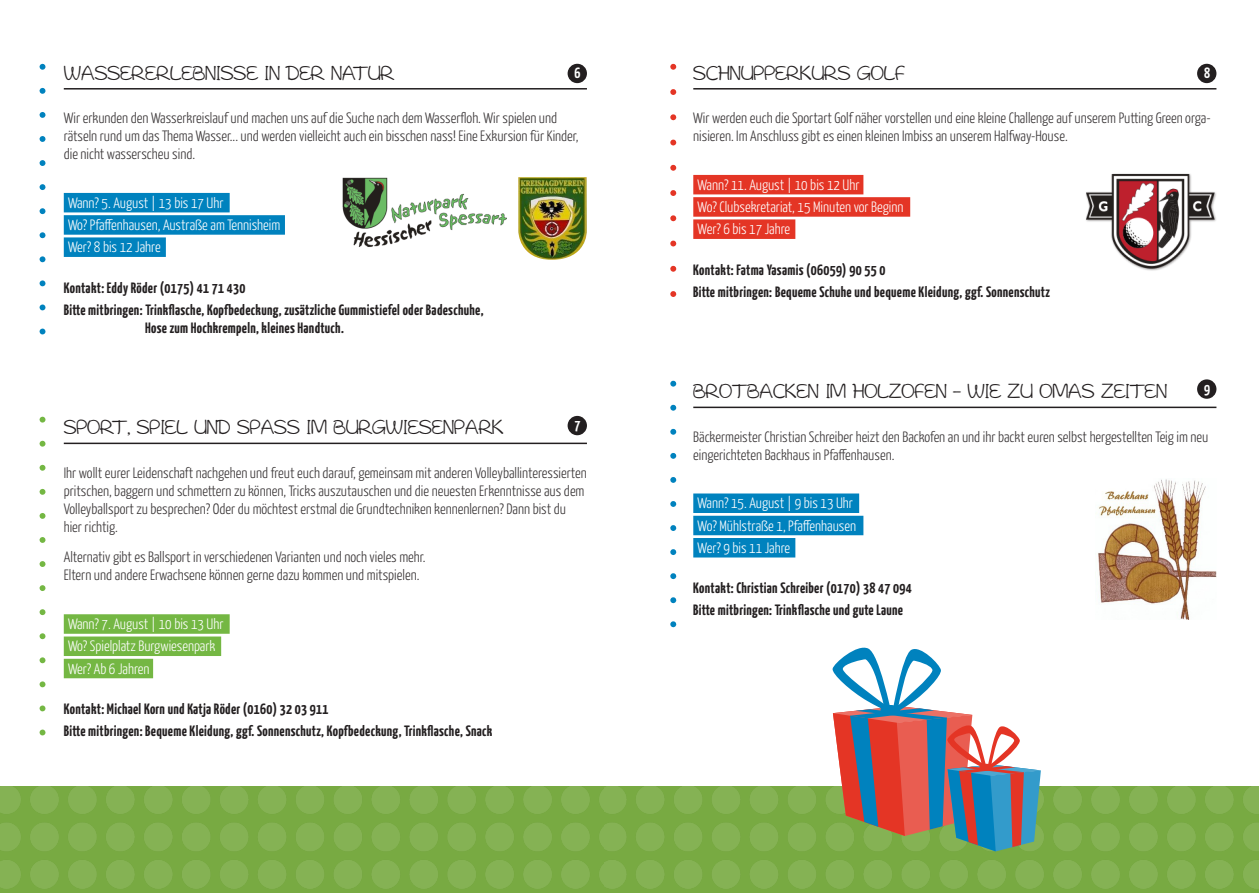
<style>
.page{position:relative;width:1259px;height:893px;background:#fff}
.page>*{position:absolute;margin:0;border:0;box-sizing:border-box;transform-origin:0 0}
.t1{font:22.5px "Fineliner Script";color:#231f20}
.t2{font:300 15px/18px "Yanone Kaffeesatz";color:#393536}
.t3{font:700 15px/22.2px "Yanone Kaffeesatz";letter-spacing:.02em;color:#231f20}
.t4{font:300 15px/22.2px "Yanone Kaffeesatz";color:#fff}
.t5{font:700 15px "Yanone Kaffeesatz";color:#fff}
</style>
<div class="page">
<hr style="left:64px;top:88px;width:523px;height:2px;background:#231f20">
<div style="left:64px;top:193px;width:166px;height:19px;background:#0082be"></div>
<div style="left:64px;top:215px;width:221px;height:20px;background:#0082be"></div>
<div style="left:64px;top:237px;width:102px;height:20px;background:#0082be"></div>
<hr style="left:64px;top:443px;width:523px;height:1px;background:#231f20">
<div style="left:64px;top:614px;width:166px;height:20px;background:#74b743"></div>
<div style="left:64px;top:636px;width:157px;height:20px;background:#74b743"></div>
<div style="left:64px;top:659px;width:89px;height:19px;background:#74b743"></div>
<div style="left:567px;top:64px;width:20px;height:19px;background:#231f20;border-radius:50%"></div>
<div style="left:567px;top:416px;width:20px;height:19px;background:#231f20;border-radius:50%"></div>
<svg style="left:40px;top:67px;width:6px;height:268px"></svg>
<svg style="left:40px;top:420px;width:6px;height:316px"></svg>
<svg style="left:670px;top:67px;width:6px;height:230px"></svg>
<svg style="left:670px;top:384px;width:6px;height:244px"></svg>
<img style="left:342px;top:177px;width:165px;height:70px">
<img style="left:518px;top:177px;width:69px;height:83px">
<hr style="left:693px;top:88px;width:523px;height:2px;background:#231f20">
<div style="left:693px;top:175px;width:170px;height:19px;background:#e43525"></div>
<div style="left:693px;top:197px;width:217px;height:20px;background:#e43525"></div>
<div style="left:693px;top:219px;width:102px;height:20px;background:#e43525"></div>
<hr style="left:693px;top:407px;width:523px;height:1px;background:#231f20">
<div style="left:693px;top:493px;width:166px;height:20px;background:#0082be"></div>
<div style="left:693px;top:516px;width:170px;height:19px;background:#0082be"></div>
<div style="left:693px;top:538px;width:102px;height:19px;background:#0082be"></div>
<div style="left:1197px;top:64px;width:19px;height:19px;background:#231f20;border-radius:50%"></div>
<div style="left:1197px;top:379px;width:19px;height:20px;background:#231f20;border-radius:50%"></div>
<img style="left:1086px;top:173px;width:130px;height:98px">
<img style="left:1098px;top:479px;width:118px;height:141px">
<div style="left:0;top:787px;width:654px;height:106px;background:#78aa42"></div>
<img style="left:0;top:787px;width:604px;height:102px">
<div style="left:604px;top:787px;width:655px;height:106px;background:#78aa42"></div>
<img style="left:604px;top:787px;width:655px;height:102px">
<svg style="left:831px;top:647px;width:210px;height:204px"></svg>
<div style="left:979px;top:764px;width:13px;height:6px;background:#e43525;border-radius:50%"></div>
<h1 class="t1" style="left:64px;top:63px;width:332px">WASSERERLEBNISSE IN DER NATUR</h1>
<p class="t2" style="left:64px;top:110px;width:516px">Wir erkunden den Wasserkreislauf und machen uns auf die Suche nach dem Wasserfloh. Wir spielen und rätseln rund um das Thema Wasser... und werden vielleicht auch ein bisschen nass! Eine Exkursion für Kinder, die nicht wasserscheu sind.</p>
<p class="t4" style="left:68px;top:193px;width:214px">Wann? 5. August | 13 bis 17 Uhr<br>Wo? Pfaffenhausen, Austraße am Tennisheim<br>Wer? 8 bis 12 Jahre</p>
<p class="t3" style="left:64px;top:277px;width:421px">Kontakt: Eddy Röder (0175) 41 71 430<br>Bitte mitbringen: Trinkflasche, Kopfbedeckung, zusätzliche Gummistiefel oder Badeschuhe,</p>
<p class="t3" style="left:145px;top:318px;width:200px">Hose zum Hochkrempeln, kleines Handtuch.</p>
<p class="t5" style="left:574px;top:67px;width:7px">6</p>
<h1 class="t1" style="left:64px;top:417px;width:441px">SPORT, SPIEL UND SPASS IM BURGWIESENPARK</h1>
<p class="t2" style="left:64px;top:465px;width:524px">Ihr wollt eurer Leidenschaft nachgehen und freut euch darauf, gemeinsam mit anderen Volleyballinteressierten pritschen, baggern und schmettern zu können, Tricks auszutauschen und die neuesten Erkenntnisse aus dem Volleyballsport zu besprechen? Oder du möchtest erstmal die Grundtechniken kennenlernen? Dann bist du hier richtig.</p>
<p class="t2" style="left:64px;top:549px;width:363px">Alternativ gibt es Ballsport in verschiedenen Varianten und noch vieles mehr.<br>Eltern und andere Erwachsene können gerne dazu kommen und mitspielen.</p>
<p class="t4" style="left:68px;top:614px;width:157px">Wann? 7. August | 10 bis 13 Uhr<br>Wo? Spielplatz Burgwiesenpark<br>Wer? Ab 6 Jahren</p>
<p class="t3" style="left:64px;top:699px;width:430px">Kontakt: Michael Korn und Katja Röder (0160) 32 03 911<br>Bitte mitbringen: Bequeme Kleidung, ggf. Sonnenschutz, Kopfbedeckung, Trinkflasche, Snack</p>
<p class="t5" style="left:574px;top:419px;width:7px">7</p>
<h1 class="t1" style="left:693px;top:63px;width:213px">SCHNUPPERKURS GOLF</h1>
<p class="t2" style="left:693px;top:110px;width:519px">Wir werden euch die Sportart Golf näher vorstellen und eine kleine Challenge auf unserem Putting Green orga&shy;nisieren. Im Anschluss gibt es einen kleinen Imbiss an unserem Halfway-House.</p>
<p class="t4" style="left:697px;top:175px;width:207px">Wann? 11. August | 10 bis 12 Uhr<br>Wo? Clubsekretariat, 15 Minuten vor Beginn<br>Wer? 6 bis 17 Jahre</p>
<p class="t3" style="left:693px;top:259px;width:358px">Kontakt: Fatma Yasamis (06059) 90 55 0<br>Bitte mitbringen: Bequeme Schuhe und bequeme Kleidung, ggf. Sonnenschutz</p>
<p class="t5" style="left:1204px;top:67px;width:7px">8</p>
<h1 class="t1" style="left:693px;top:381px;width:475px">BROTBACKEN IM HOLZOFEN – WIE ZU OMAS ZEITEN</h1>
<p class="t2" style="left:693px;top:429px;width:516px">Bäckermeister Christian Schreiber heizt den Backofen an und ihr backt euren selbst hergestellten Teig im neu eingerichteten Backhaus in Pfaffenhausen.</p>
<p class="t4" style="left:697px;top:493px;width:160px">Wann? 15. August | 9 bis 13 Uhr<br>Wo? Mühlstraße 1, Pfaffenhausen<br>Wer? 9 bis 11 Jahre</p>
<p class="t3" style="left:693px;top:578px;width:220px">Kontakt: Christian Schreiber (0170) 38 47 094<br>Bitte mitbringen: Trinkflasche und gute Laune</p>
<p class="t5" style="left:1204px;top:383px;width:7px">9</p>
</div>
